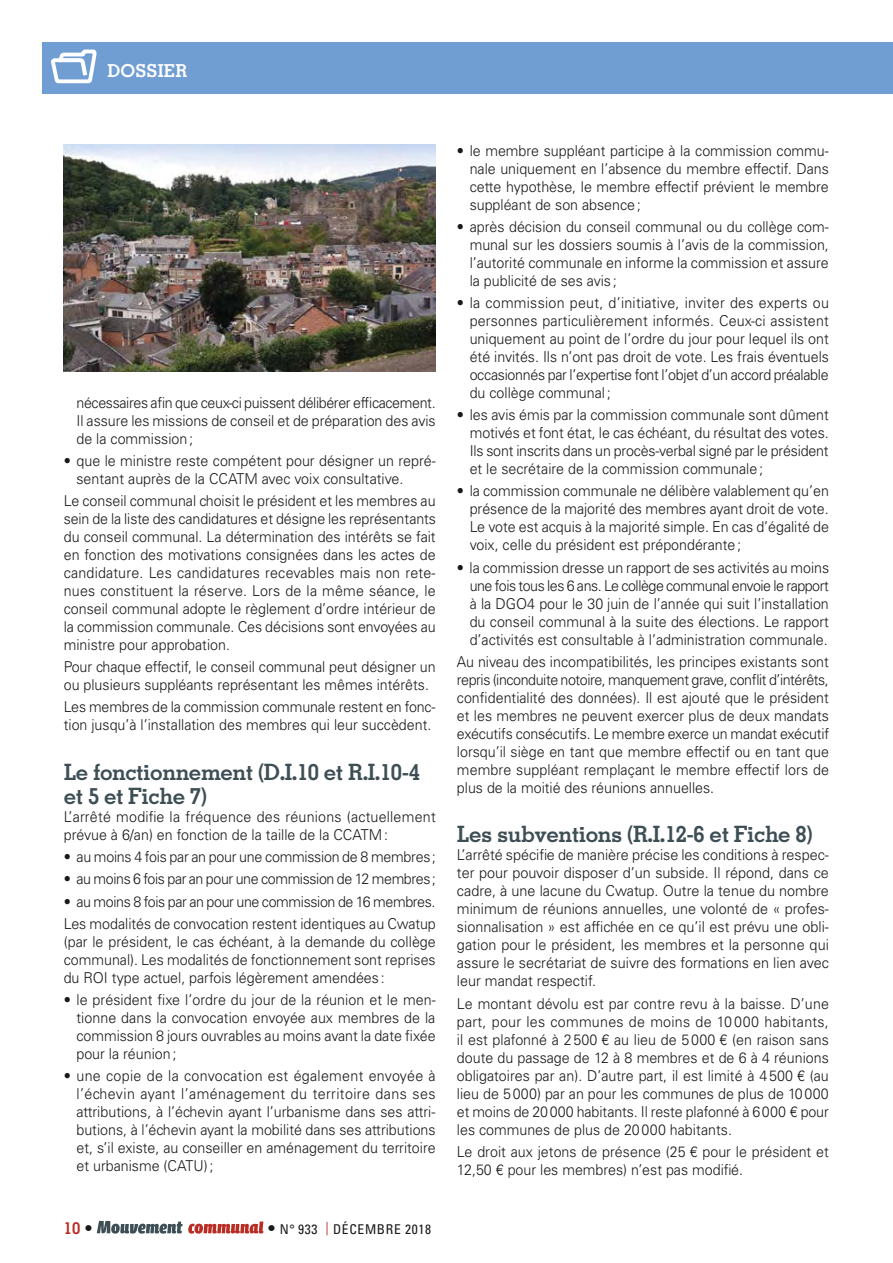
<style>
.page{position:relative;width:893px;height:1263px;background:#fff}
.page>*{position:absolute;margin:0;border:0;box-sizing:border-box;transform-origin:0 0}
.t1{font:700 22.5px/24px "Memphis LT Std";letter-spacing:-.02em;color:#3e4e55}
.t2{font:700 17.85px "Memphis LT Std";letter-spacing:.01em;color:#fff}
.t3{font:700 16.5px "Memphis LT Std";color:#ba2d25}
.t4{font:300 15px/18px "Univers LT Std";color:#181a18;text-align:justify;scale:.95 1}
.t5{font:300 15px/18px "Univers LT Std";color:#181a18;text-align:justify;scale:.96 1}
.t6{font:300 15px/22.2px "Univers LT Std";letter-spacing:-.02em;color:#181a18;scale:.95 1}
.t7{font:300 15px "Univers LT Std";letter-spacing:-.025em;color:#181a18;scale:.95 1}
.t8{font:condensed 13.5px "Univers LT Std";letter-spacing:.05em;color:#181a18}
.s1{color:#181a18}
.s2{font-family:"Memphis LT Std";font-weight:700;font-stretch:normal;font-size:16.5px}
.s3{color:#ba2d25}
</style>
<div class="page">
<div style="left:43px;top:43px;width:850px;height:51px;background:#709ed3"></div>
<svg style="left:51px;top:49px;width:46px;height:35px"></svg>
<img style="left:64px;top:145px;width:372px;height:226px">
<svg style="left:97px;top:1221px;width:166px;height:13px"></svg>
<p class="t2" style="left:107px;top:63px;width:81px">DOSSIER</p>
<p class="t4" style="left:77px;top:394px;width:379px">nécessaires afin que ceux-ci puissent délibérer efficacement.<br>Il assure les missions de conseil et de préparation des avis de la commission ;</p>
<p class="t4" style="left:77px;top:452px;width:379px;text-indent:-13px">• que le ministre reste compétent pour désigner un repré&shy;sentant auprès de la CCATM avec voix consultative.</p>
<p class="t4" style="left:64px;top:493px;width:393px">Le conseil communal choisit le président et les membres au sein de la liste des candidatures et désigne les représentants du conseil communal. La détermination des intérêts se fait en fonction des motivations consignées dans les actes de candidature. Les candidatures recevables mais non rete&shy;nues constituent la réserve. Lors de la même séance, le conseil communal adopte le règlement d’ordre intérieur de la commission communale. Ces décisions sont envoyées au ministre pour approbation.</p>
<p class="t4" style="left:64px;top:659px;width:393px">Pour chaque effectif, le conseil communal peut désigner un ou plusieurs suppléants représentant les mêmes intérêts.</p>
<p class="t4" style="left:64px;top:699px;width:393px">Les membres de la commission communale restent en fonc&shy;tion jusqu’à l’installation des membres qui leur succèdent.</p>
<h1 class="t1" style="left:64px;top:761px;width:358px">Le fonctionnement (D.I.10 et R.I.10-4 et 5 et Fiche 7)</h1>
<p class="t4" style="left:64px;top:808px;width:393px">L’arrêté modifie la fréquence des réunions (actuellement prévue à 6/an) en fonction de la taille de la CCATM :</p>
<p class="t6" style="left:64px;top:847px;width:393px">• au moins 4 fois par an pour une commission de 8 membres ;</p>
<p class="t7" style="left:64px;top:873px;width:393px">• au moins 6 fois par an pour une commission de 12 membres ;</p>
<p class="t6" style="left:64px;top:891px;width:393px">• au moins 8 fois par an pour une commission de 16 membres.<br>Les modalités de convocation restent identiques au Cwatup</p>
<p class="t4" style="left:64px;top:933px;width:393px">(par le président, le cas échéant, à la demande du collège communal). Les modalités de fonctionnement sont reprises du ROI type actuel, parfois légèrement amendées :</p>
<p class="t4" style="left:76px;top:992px;width:380px;text-indent:-13px">• le président fixe l’ordre du jour de la réunion et le men&shy;tionne dans la convocation envoyée aux membres de la commission 8 jours ouvrables au moins avant la date fixée pour la réunion ;</p>
<p class="t4" style="left:76px;top:1068px;width:380px;text-indent:-13px">• une copie de la convocation est également envoyée à l’échevin ayant l’aménagement du territoire dans ses attributions, à l’échevin ayant l’urbanisme dans ses attri&shy;butions, à l’échevin ayant la mobilité dans ses attributions et, s’il existe, au conseiller en aménagement du territoire et urbanisme (CATU) ;</p>
<p class="t3" style="left:64px;top:1221px;width:30px">10 <span class="s1">•</span></p>
<p class="t8" style="left:267px;top:1223px;width:165px"><span class="s2">•</span> N° 933 <span class="s3">|</span> DÉCEMBRE 2018</p>
<p class="t4" style="left:470px;top:142px;width:380px;text-indent:-13px">• le membre suppléant participe à la commission commu&shy;nale uniquement en l’absence du membre effectif. Dans cette hypothèse, le membre effectif prévient le membre suppléant de son absence ;</p>
<p class="t4" style="left:470px;top:218px;width:380px;text-indent:-13px">• après décision du conseil communal ou du collège com&shy;munal sur les dossiers soumis à l’avis de la commission, l’autorité communale en informe la commission et assure la publicité de ses avis ;</p>
<p class="t4" style="left:470px;top:295px;width:380px;text-indent:-13px">• la commission peut, d’initiative, inviter des experts ou personnes particulièrement informés. Ceux-ci assistent uniquement au point de l’ordre du jour pour lequel ils ont été invités. Ils n’ont pas droit de vote. Les frais éventuels occasionnés par l’expertise font l’objet d’un accord préalable du collège communal ;</p>
<p class="t4" style="left:470px;top:407px;width:380px;text-indent:-13px">• les avis émis par la commission communale sont dûment motivés et font état, le cas échéant, du résultat des votes.<br>Ils sont inscrits dans un procès-verbal signé par le président et le secrétaire de la commission communale ;</p>
<p class="t4" style="left:470px;top:483px;width:380px;text-indent:-13px">• la commission communale ne délibère valablement qu’en présence de la majorité des membres ayant droit de vote.<br>Le vote est acquis à la majorité simple. En cas d’égalité de voix, celle du président est prépondérante ;</p>
<p class="t4" style="left:470px;top:559px;width:380px;text-indent:-13px">• la commission dresse un rapport de ses activités au moins une fois tous les 6 ans. Le collège communal envoie le rapport à la DGO4 pour le 30 juin de l’année qui suit l’installation du conseil communal à la suite des élections. Le rapport d’activités est consultable à l’administration communale.</p>
<p class="t4" style="left:457px;top:653px;width:393px">Au niveau des incompatibilités, les principes existants sont repris (inconduite notoire, manquement grave, conflit d’intérêts, confidentialité des données). Il est ajouté que le président et les membres ne peuvent exercer plus de deux mandats exécutifs consécutifs. Le membre exerce un mandat exécutif lorsqu’il siège en tant que membre effectif ou en tant que membre suppléant remplaçant le membre effectif lors de plus de la moitié des réunions annuelles.</p>
<h1 class="t1" style="left:457px;top:824px;width:357px">Les subventions (R.I.12-6 et Fiche 8)</h1>
<p class="t5" style="left:457px;top:847px;width:389px">L’arrêté spécifie de manière précise les conditions à respec&shy;ter pour pouvoir disposer d’un subside. Il répond, dans ce cadre, à une lacune du Cwatup. Outre la tenue du nombre minimum de réunions annuelles, une volonté de « profes&shy;sionnalisation » est affichée en ce qu’il est prévu une obli&shy;gation pour le président, les membres et la personne qui assure le secrétariat de suivre des formations en lien avec leur mandat respectif.</p>
<p class="t4" style="left:457px;top:995px;width:393px">Le montant dévolu est par contre revu à la baisse. D’une part, pour les communes de moins de 10 000 habitants, il est plafonné à 2 500 € au lieu de 5 000 € (en raison sans doute du passage de 12 à 8 membres et de 6 à 4 réunions obligatoires par an). D’autre part, il est limité à 4 500 € (au lieu de 5 000) par an pour les communes de plus de 10 000 et moins de 20 000 habitants. Il reste plafonné à 6 000 € pour les communes de plus de 20 000 habitants.</p>
<p class="t4" style="left:457px;top:1143px;width:393px">Le droit aux jetons de présence (25 € pour le président et<br>12,50 € pour les membres) n’est pas modifié.</p>
</div>
